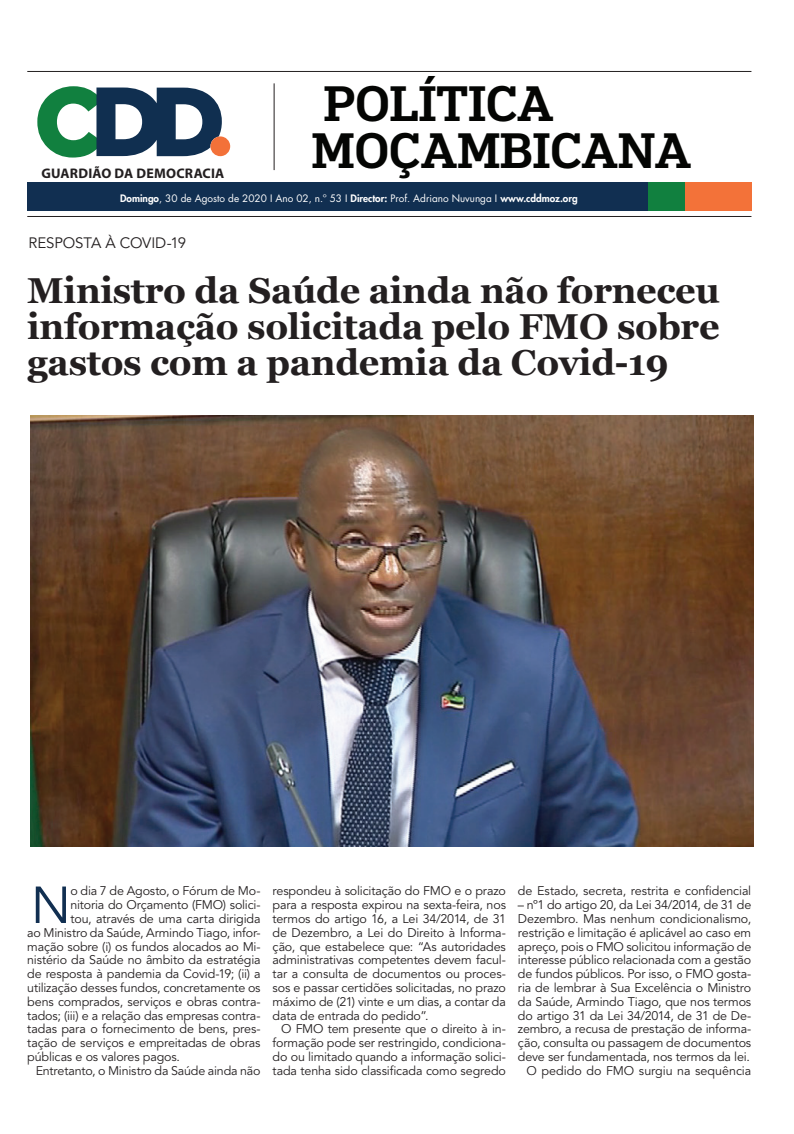
<style>
.page{position:relative;width:794px;height:1134px;background:#fff}
.page>*{position:absolute;margin:0;border:0;box-sizing:border-box;transform-origin:0 0}
.t1{font:51.5px "Avenir LT Std";color:#112f51}
.t2{font:500 47px/47px "Popular";color:#040503}
.t3{font:700 36px/36px "Georgia";letter-spacing:-.01em;color:#231f20;text-align:justify}
.t4{font:15px "Avenir LT Std";letter-spacing:-.01em;color:#231f20}
.t5{font:700 13.9px "Myriad Pro";letter-spacing:.015em;color:#231f20}
.t6{font:12.5px/13.8px "Avenir LT Std";letter-spacing:-.01em;color:#231f20;text-align:justify}
.t7{font:10px "Futura LT";color:#fff}
.s1{font-weight:800}
</style>
<div class="page">
<div style="left:27px;top:182px;width:724px;height:29px;background:#112f51"></div>
<hr style="left:27px;top:71px;width:724px;height:1px;background:#231f20">
<hr style="left:27px;top:216px;width:724px;height:1px;background:#231f20">
<svg style="left:37px;top:86px;width:193px;height:72px"></svg>
<div style="left:648px;top:182px;width:103px;height:29px;background:#f37239"></div>
<div style="left:648px;top:182px;width:37px;height:29px;background:#11803f"></div>
<hr style="left:274px;top:83px;width:1px;height:87px;background:#231f20">
<img style="left:31px;top:416px;width:722px;height:431px">
<h2 class="t2" style="left:312px;top:79px;width:381px">POLÍTICA<br>MOÇAMBICANA</h2>
<p class="t5" style="left:41px;top:164px;width:184px">GUARDIÃO DA DEMOCRACIA</p>
<p class="t7" style="left:120px;top:192px;width:459px"><span class="s1">Domingo</span>, 30 de Agosto de 2020 I Ano 02, n.º 53 I <span class="s1">Director:</span> Prof. Adriano Nuvunga I <span class="s1">www.cddmoz.org</span></p>
<p class="t4" style="left:29px;top:234px;width:159px">RESPOSTA À COVID-19</p>
<h3 class="t3" style="left:27px;top:273px;width:694px">Ministro da Saúde ainda não forneceu informação solicitada pelo FMO sobre gastos com a pandemia da Covid-19</h3>
<h1 class="t1" style="left:31px;top:875px;width:42px">N</h1>
<p class="t6" style="left:70px;top:884px;width:192px">o dia 7 de Agosto, o Fórum de Mo-</p>
<p class="t6" style="left:70px;top:898px;width:192px">nitoria do Orçamento (FMO) solici-</p>
<p class="t6" style="left:70px;top:912px;width:192px">tou, através de uma carta dirigida</p>
<p class="t6" style="left:27px;top:926px;width:235px">ao Ministro da Saúde, Armindo Tiago, infor-</p>
<p class="t6" style="left:27px;top:940px;width:235px">mação sobre (i) os fundos alocados ao Mi-</p>
<p class="t6" style="left:27px;top:953px;width:235px">nistério da Saúde no âmbito da estratégia</p>
<p class="t6" style="left:27px;top:967px;width:235px">de resposta à pandemia da Covid-19; (ii) a</p>
<p class="t6" style="left:27px;top:981px;width:235px">utilização desses fundos, concretamente os</p>
<p class="t6" style="left:27px;top:995px;width:235px">bens comprados, serviços e obras contra-</p>
<p class="t6" style="left:27px;top:1009px;width:235px">tados; (iii) e a relação das empresas contra-</p>
<p class="t6" style="left:27px;top:1022px;width:235px">tadas para o fornecimento de bens, pres-</p>
<p class="t6" style="left:27px;top:1036px;width:235px">tação de serviços e empreitadas de obras</p>
<p class="t6" style="left:27px;top:1050px;width:154px">públicas e os valores pagos.</p>
<p class="t6" style="left:36px;top:1064px;width:226px">Entretanto, o Ministro da Saúde ainda não</p>
<p class="t6" style="left:273px;top:884px;width:235px">respondeu à solicitação do FMO e o prazo para a resposta expirou na sexta-feira, nos termos do artigo 16, a Lei 34/2014, de 31 de Dezembro, a Lei do Direito à Informa&shy;ção, que estabelece que: “As autoridades administrativas competentes devem facul&shy;tar a consulta de documentos ou proces&shy;sos e passar certidões solicitadas, no prazo máximo de (21) vinte e um dias, a contar da data de entrada do pedido”.</p>
<p class="t6" style="left:273px;top:1022px;width:235px;text-indent:9px">O FMO tem presente que o direito à in&shy;formação pode ser restringido, condiciona&shy;do ou limitado quando a informação solici&shy;tada tenha sido classificada como segredo</p>
<p class="t6" style="left:518px;top:884px;width:235px">de Estado, secreta, restrita e confidencial</p>
<p class="t6" style="left:518px;top:898px;width:235px;text-align:right">– nº1 do artigo 20, da Lei 34/2014, de 31 de Dezembro. Mas nenhum condicionalismo, restrição e limitação é aplicável ao caso em apreço, pois o FMO solicitou informação de interesse público relacionada com a gestão de fundos públicos. Por isso, o FMO gosta&shy;ria de lembrar à Sua Excelência o Ministro da Saúde, Armindo Tiago, que nos termos do artigo 31 da Lei 34/2014, de 31 de De&shy;zembro, a recusa de prestação de informa&shy;ção, consulta ou passagem de documentos deve ser fundamentada, nos termos da lei.<br>O pedido do FMO surgiu na sequência</p>
</div>
